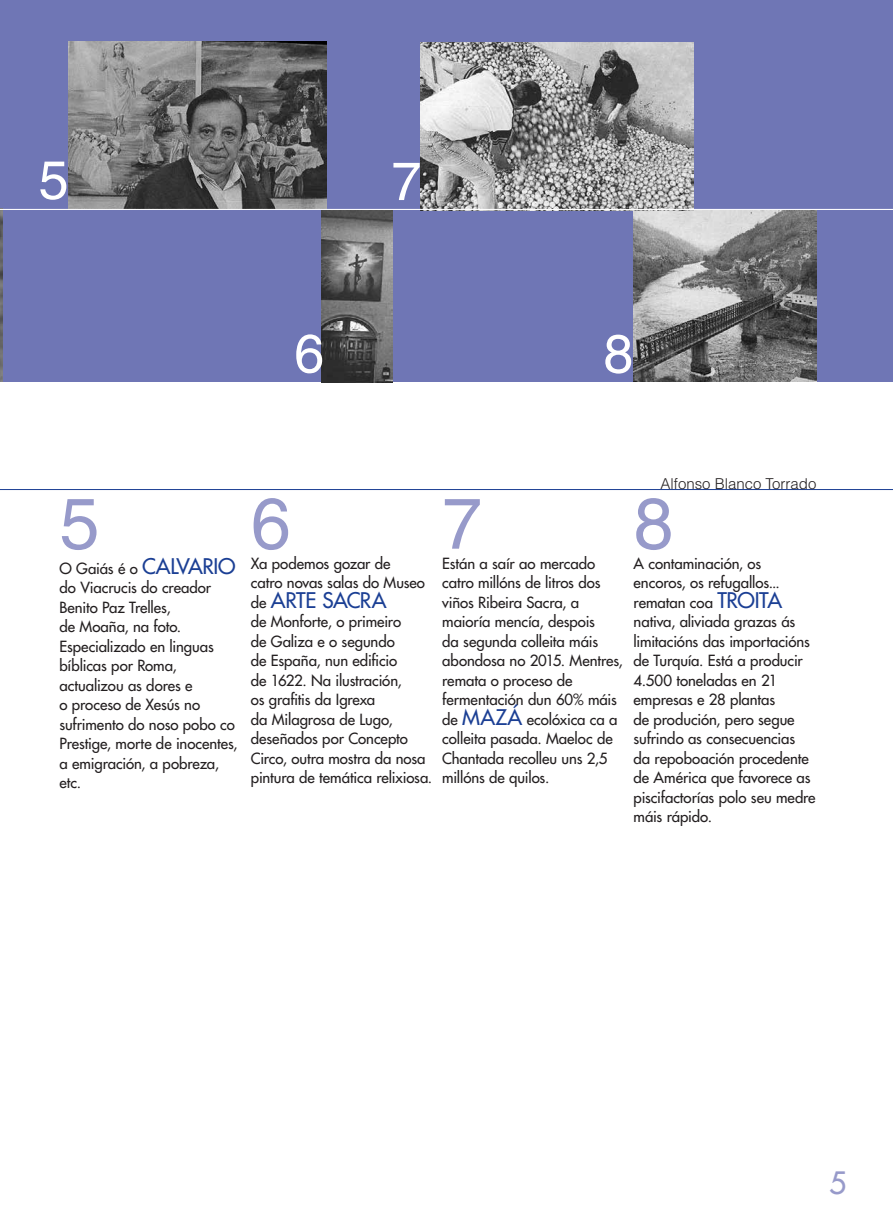
<style>
.page{position:relative;width:893px;height:1212px;background:#fff}
.page>*{position:absolute;margin:0;border:0;box-sizing:border-box;transform-origin:0 0}
.t1{font:72px "Helvetica LT Std";color:#979aca}
.t2{font:54px "Helvetica LT Std";color:#fff}
.t3{font:500 30px "Futura Std";color:#979aca}
.t4{font:500 21px "Futura Std";letter-spacing:-.025em;color:#1b3f94}
.t5{font:500 15px/19.5px "Futura Std";letter-spacing:-.005em;color:#231f20}
.t6{font:300 15px "Helvetica LT Std";color:#231f20}
.s1{font-size:21px;color:#1b3f94}
.s2{font-size:15px;color:#231f20}
</style>
<div class="page">
<hr style="left:0;top:489px;width:893px;height:1px;background:#1b3f94">
<div style="left:0;top:0;width:893px;height:382px;background:#6f76b5"></div>
<img style="left:321px;top:210px;width:71px;height:173px">
<img style="left:0;top:210px;width:2px;height:171px">
<img style="left:633px;top:210px;width:183px;height:172px">
<img style="left:69px;top:41px;width:257px;height:168px">
<img style="left:420px;top:43px;width:273px;height:166px">
<hr style="left:0;top:209px;width:893px;height:1px;background:#fff">
<h2 class="t2" style="left:39px;top:148px;width:32px">5</h2>
<h2 class="t2" style="left:391px;top:150px;width:32px">7</h2>
<h2 class="t2" style="left:294px;top:322px;width:32px">6</h2>
<h2 class="t2" style="left:603px;top:322px;width:32px">8</h2>
<p class="t6" style="left:660px;top:475px;width:157px">Alfonso Blanco Torrado</p>
<h1 class="t1" style="left:60px;top:482px;width:42px">5</h1>
<h1 class="t1" style="left:251px;top:482px;width:42px">6</h1>
<h1 class="t1" style="left:442px;top:482px;width:42px">7</h1>
<h1 class="t1" style="left:633px;top:482px;width:42px">8</h1>
<p class="t5" style="left:60px;top:558px;width:180px">O Gaiás é o <span class="s1">CALVARIO </span>do Viacrucis do creador<br>Benito Paz Trelles,<br>de Moaña, na foto.<br>Especializado en linguas bíblicas por Roma, actualizou as dores e<br>o proceso de Xesús no sufrimento do noso pobo co<br>Prestige, morte de inocentes, a emigración, a pobreza, etc.</p>
<p class="t5" style="left:251px;top:553px;width:176px">Xa podemos gozar de catro novas salas do Museo</p>
<h3 class="t4" style="left:251px;top:587px;width:137px"><span class="s2">de</span> ARTE SACRA</h3>
<p class="t5" style="left:251px;top:612px;width:183px">de Monforte, o primeiro<br>de Galiza e o segundo<br>de España, nun edificio<br>de 1622. Na ilustración,<br>os grafitis da Igrexa<br>da Milagrosa de Lugo, deseñados por Concepto<br>Circo, outra mostra da nosa pintura de temática relixiosa.</p>
<p class="t5" style="left:442px;top:553px;width:182px">Están a saír ao mercado catro millóns de litros dos viños Ribeira Sacra, a maioría mencía, despois<br>da segunda colleita máis abondosa no 2015. Mentres, remata o proceso de fermentación dun 60% máis de <span class="s1">MAZÁ</span> ecolóxica ca a colleita pasada. Maeloc de<br>Chantada recolleu uns 2,5 millóns de quilos.</p>
<p class="t5" style="left:634px;top:553px;width:184px">A contaminación, os encoros, os refugallos... rematan coa <span class="s1">TROITA </span>nativa, aliviada grazas ás limitacións das importacións de Turquía. Está a producir<br>4.500 toneladas en 21 empresas e 28 plantas<br>de produción, pero segue sufrindo as consecuencias<br>da repoboación procedente de América que favorece as piscifactorías polo seu medre máis rápido.</p>
<h3 class="t3" style="left:829px;top:1164px;width:19px">5</h3>
</div>
